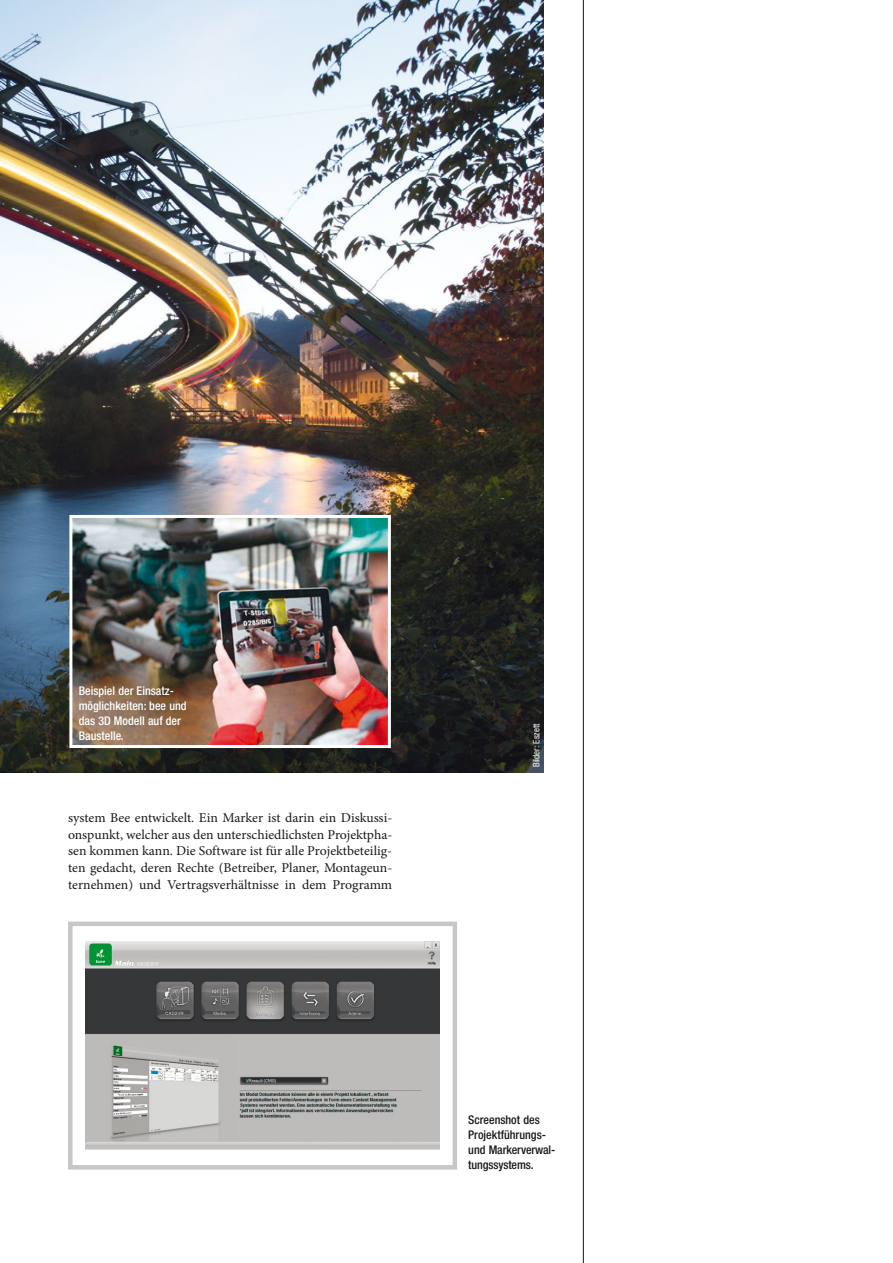
<style>
.page{position:relative;width:893px;height:1263px;background:#fff}
.page>*{position:absolute;margin:0;border:0;box-sizing:border-box;transform-origin:0 0}
.t1{font:13.5px/16.5px "Minion Pro";color:#1a171c;text-align:justify}
.t2{font:500 condensed 12px/15px "Helvetica Neue LT Std";color:#fff}
.t3{font:500 condensed 12px/15px "Helvetica Neue LT Std";color:#1a171c}
.t4{font:condensed 9px "Helvetica Neue LT Std";color:#fff}
</style>
<div class="page">
<img style="left:0;top:0;width:544px;height:773px">
<img style="left:73px;top:519px;width:314px;height:225px">
<div style="left:69px;top:515px;width:322px;height:233px;border:3px solid #fff"></div>
<hr style="left:583px;top:0;width:1px;height:1263px;background:#1a171c">
<img style="left:86px;top:941px;width:353px;height:209px">
<div style="left:68px;top:921px;width:389px;height:248px;border:4px solid #c6c7c8"></div>
<p class="t2" style="left:79px;top:683px;width:109px">Beispiel der Einsatz&shy;möglichkeiten: bee und das 3D Modell auf der<br>Baustelle.</p>
<p class="t1" style="left:68px;top:810px;width:326px">system Bee entwickelt. Ein Marker ist darin ein Diskussi&shy;onspunkt, welcher aus den unterschiedlichsten Projektpha&shy;sen kommen kann. Die Software ist für alle Projektbeteilig&shy;ten gedacht, deren Rechte (Betreiber, Planer, Montageun&shy;ternehmen) und Vertragsverhältnisse in dem Programm</p>
<p class="t4" style="left:531px;top:767px;width:45px;rotate:-90deg">Bilder: Eszett</p>
<p class="t3" style="left:468px;top:1112px;width:89px">Screenshot des<br>Projektführungs&shy;und Markerverwal&shy;tungssystems.</p>
</div>
